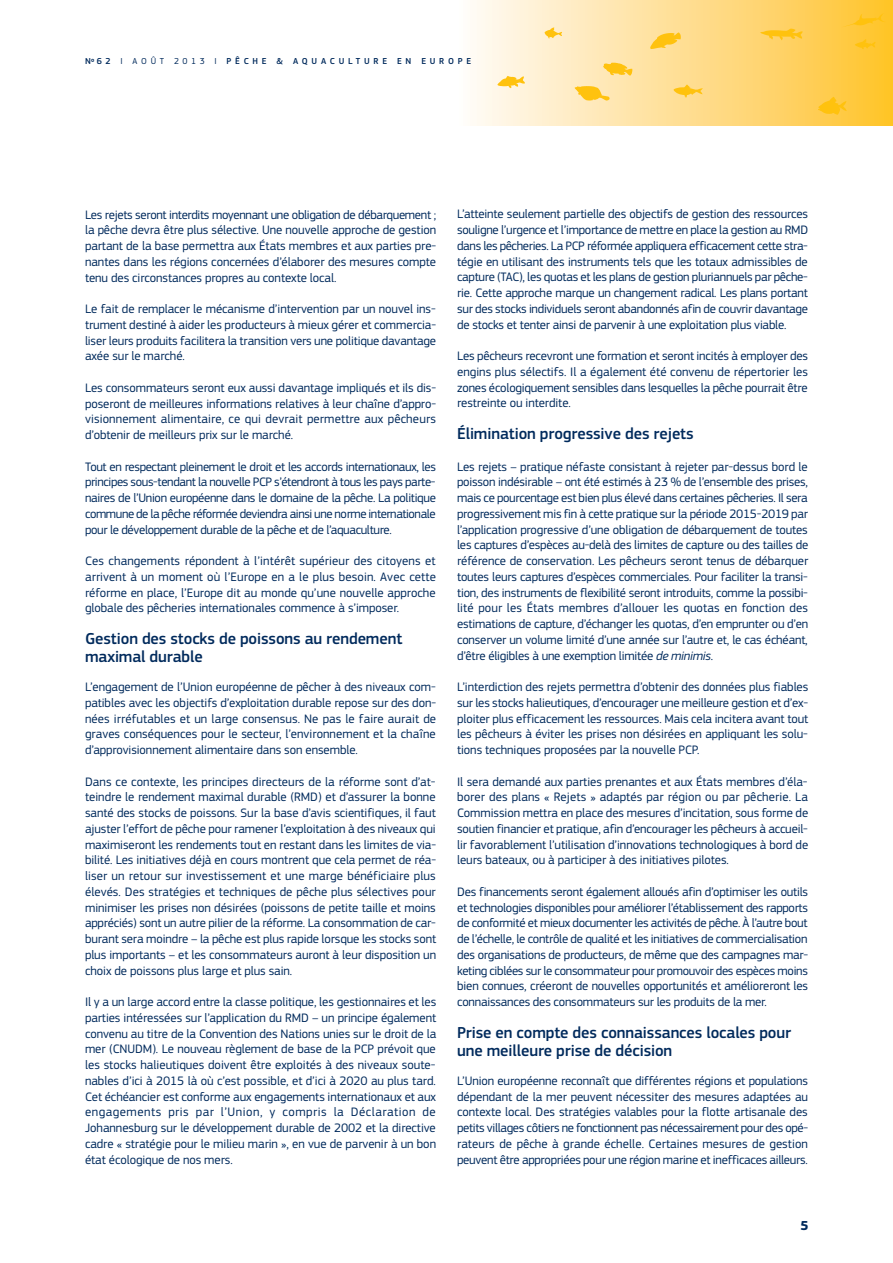
<style>
.page{position:relative;width:893px;height:1263px;background:#fff}
.page>*{position:absolute;margin:0;border:0;box-sizing:border-box;transform-origin:0 0}
.t1{font:500 16.5px/18px "EC Square Sans Pro";letter-spacing:-.005em;color:#002a5c}
.t2{font:700 13.5px "EC Square Sans Pro";color:#002a5c}
.t3{font:12.75px/15.8px "EC Square Sans Pro";letter-spacing:-.005em;color:#002a5c;text-align:justify}
.t4{font:500 9px "EC Square Sans Pro";letter-spacing:.42em;color:#002a5c}
.s1{font-weight:400}
.s2{font-style:italic}
</style>
<div class="page">
<div style="left:457px;top:0;width:436px;height:126px;background:linear-gradient(to right,#fffcfd,#ffc32f)"></div>
<svg style="left:674px;top:85px;width:29px;height:13px"></svg>
<svg style="left:855px;top:39px;width:21px;height:10px"></svg>
<svg style="left:497px;top:76px;width:28px;height:12px"></svg>
<svg style="left:760px;top:29px;width:42px;height:11px"></svg>
<svg style="left:818px;top:97px;width:29px;height:18px"></svg>
<svg style="left:545px;top:27px;width:17px;height:12px"></svg>
<svg style="left:603px;top:63px;width:29px;height:13px"></svg>
<svg style="left:650px;top:32px;width:31px;height:17px"></svg>
<svg style="left:575px;top:86px;width:35px;height:15px"></svg>
<svg style="left:841px;top:13px;width:45px;height:14px"></svg>
<p class="t4" style="left:85px;top:58px;width:388px">Nº 62 <span class="s1">I AOÛT 2013 I</span> PÊCHE &amp; AQUACULTURE EN EUROPE</p>
<p class="t3" style="left:85px;top:208px;width:353px">Les rejets seront interdits moyennant une obligation de débarquement ; la pêche devra être plus sélective. Une nouvelle approche de gestion partant de la base permettra aux États membres et aux parties pre&shy;nantes dans les régions concernées d’élaborer des mesures compte tenu des circonstances propres au contexte local.</p>
<p class="t3" style="left:85px;top:302px;width:353px">Le fait de remplacer le mécanisme d’intervention par un nouvel ins&shy;trument destiné à aider les producteurs à mieux gérer et commercia&shy;liser leurs produits facilitera la transition vers une politique davantage axée sur le marché.</p>
<p class="t3" style="left:85px;top:381px;width:353px">Les consommateurs seront eux aussi davantage impliqués et ils dis&shy;poseront de meilleures informations relatives à leur chaîne d’appro&shy;visionnement alimentaire, ce qui devrait permettre aux pêcheurs d’obtenir de meilleurs prix sur le marché.</p>
<p class="t3" style="left:85px;top:460px;width:353px">Tout en respectant pleinement le droit et les accords internationaux, les principes sous-tendant la nouvelle PCP s’étendront à tous les pays parte&shy;naires de l’Union européenne dans le domaine de la pêche. La politique commune de la pêche réformée deviendra ainsi une norme internationale pour le développement durable de la pêche et de l’aquaculture.</p>
<p class="t3" style="left:85px;top:554px;width:352px">Ces changements répondent à l’intérêt supérieur des citoyens et arrivent à un moment où l’Europe en a le plus besoin. Avec cette réforme en place, l’Europe dit au monde qu’une nouvelle approche globale des pêcheries internationales commence à s’imposer.</p>
<p class="t1" style="left:85px;top:631px;width:319px">Gestion des stocks de poissons au rendement maximal durable</p>
<p class="t3" style="left:85px;top:680px;width:353px">L’engagement de l’Union européenne de pêcher à des niveaux com&shy;patibles avec les objectifs d’exploitation durable repose sur des don&shy;nées irréfutables et un large consensus. Ne pas le faire aurait de graves conséquences pour le secteur, l’environnement et la chaîne d’approvisionnement alimentaire dans son ensemble.</p>
<p class="t3" style="left:85px;top:775px;width:353px">Dans ce contexte, les principes directeurs de la réforme sont d’at&shy;teindre le rendement maximal durable (RMD) et d’assurer la bonne santé des stocks de poissons. Sur la base d’avis scientifiques, il faut ajuster l’effort de pêche pour ramener l’exploitation à des niveaux qui maximiseront les rendements tout en restant dans les limites de via&shy;bilité. Les initiatives déjà en cours montrent que cela permet de réa&shy;liser un retour sur investissement et une marge bénéficiaire plus élevés. Des stratégies et techniques de pêche plus sélectives pour minimiser les prises non désirées (poissons de petite taille et moins appréciés) sont un autre pilier de la réforme. La consommation de car&shy;burant sera moindre – la pêche est plus rapide lorsque les stocks sont plus importants – et les consommateurs auront à leur disposition un choix de poissons plus large et plus sain.</p>
<p class="t3" style="left:85px;top:995px;width:353px">Il y a un large accord entre la classe politique, les gestionnaires et les parties intéressées sur l’application du RMD – un principe également convenu au titre de la Convention des Nations unies sur le droit de la mer (CNUDM). Le nouveau règlement de base de la PCP prévoit que les stocks halieutiques doivent être exploités à des niveaux soute&shy;nables d’ici à 2015 là où c’est possible, et d’ici à 2020 au plus tard.<br>Cet échéancier est conforme aux engagements internationaux et aux engagements pris par l’Union, y compris la Déclaration de Johannesburg sur le développement durable de 2002 et la directive cadre « stratégie pour le milieu marin », en vue de parvenir à un bon état écologique de nos mers.</p>
<p class="t3" style="left:457px;top:208px;width:353px">L’atteinte seulement partielle des objectifs de gestion des ressources souligne l’urgence et l’importance de mettre en place la gestion au RMD dans les pêcheries. La PCP réformée appliquera efficacement cette stra&shy;tégie en utilisant des instruments tels que les totaux admissibles de capture (TAC), les quotas et les plans de gestion pluriannuels par pêche&shy;rie. Cette approche marque un changement radical. Les plans portant sur des stocks individuels seront abandonnés afin de couvrir davantage de stocks et tenter ainsi de parvenir à une exploitation plus viable.</p>
<p class="t3" style="left:457px;top:349px;width:353px">Les pêcheurs recevront une formation et seront incités à employer des engins plus sélectifs. Il a également été convenu de répertorier les zones écologiquement sensibles dans lesquelles la pêche pourrait être restreinte ou interdite.</p>
<p class="t1" style="left:457px;top:426px;width:238px">Élimination progressive des rejets</p>
<p class="t3" style="left:457px;top:460px;width:353px">Les rejets – pratique néfaste consistant à rejeter par-dessus bord le poisson indésirable – ont été estimés à 23 % de l’ensemble des prises, mais ce pourcentage est bien plus élevé dans certaines pêcheries. Il sera progressivement mis fin à cette pratique sur la période 2015-2019 par l’application progressive d’une obligation de débarquement de toutes les captures d’espèces au-delà des limites de capture ou des tailles de référence de conservation. Les pêcheurs seront tenus de débarquer toutes leurs captures d’espèces commerciales. Pour faciliter la transi&shy;tion, des instruments de flexibilité seront introduits, comme la possibi&shy;lité pour les États membres d’allouer les quotas en fonction des estimations de capture, d’échanger les quotas, d’en emprunter ou d’en conserver un volume limité d’une année sur l’autre et, le cas échéant, d’être éligibles à une exemption limitée <span class="s2">de minimis</span>.</p>
<p class="t3" style="left:457px;top:680px;width:353px">L’interdiction des rejets permettra d’obtenir des données plus fiables sur les stocks halieutiques, d’encourager une meilleure gestion et d’ex&shy;ploiter plus efficacement les ressources. Mais cela incitera avant tout les pêcheurs à éviter les prises non désirées en appliquant les solu&shy;tions techniques proposées par la nouvelle PCP.</p>
<p class="t3" style="left:457px;top:775px;width:353px">Il sera demandé aux parties prenantes et aux États membres d’éla&shy;borer des plans « Rejets » adaptés par région ou par pêcherie. La Commission mettra en place des mesures d’incitation, sous forme de soutien financier et pratique, afin d’encourager les pêcheurs à accueil&shy;lir favorablement l’utilisation d’innovations technologiques à bord de leurs bateaux, ou à participer à des initiatives pilotes.</p>
<p class="t3" style="left:457px;top:885px;width:353px">Des financements seront également alloués afin d’optimiser les outils et technologies disponibles pour améliorer l’établissement des rapports de conformité et mieux documenter les activités de pêche. À l’autre bout de l’échelle, le contrôle de qualité et les initiatives de commercialisation des organisations de producteurs, de même que des campagnes mar&shy;keting ciblées sur le consommateur pour promouvoir des espèces moins bien connues, créeront de nouvelles opportunités et amélioreront les connaissances des consommateurs sur les produits de la mer.</p>
<p class="t1" style="left:457px;top:1025px;width:336px">Prise en compte des connaissances locales pour une meilleure prise de décision</p>
<p class="t3" style="left:457px;top:1074px;width:353px">L’Union européenne reconnaît que différentes régions et populations dépendant de la mer peuvent nécessiter des mesures adaptées au contexte local. Des stratégies valables pour la flotte artisanale des petits villages côtiers ne fonctionnent pas nécessairement pour des opé&shy;rateurs de pêche à grande échelle. Certaines mesures de gestion peuvent être appropriées pour une région marine et inefficaces ailleurs.</p>
<p class="t2" style="left:800px;top:1220px;width:10px">5</p>
</div>
